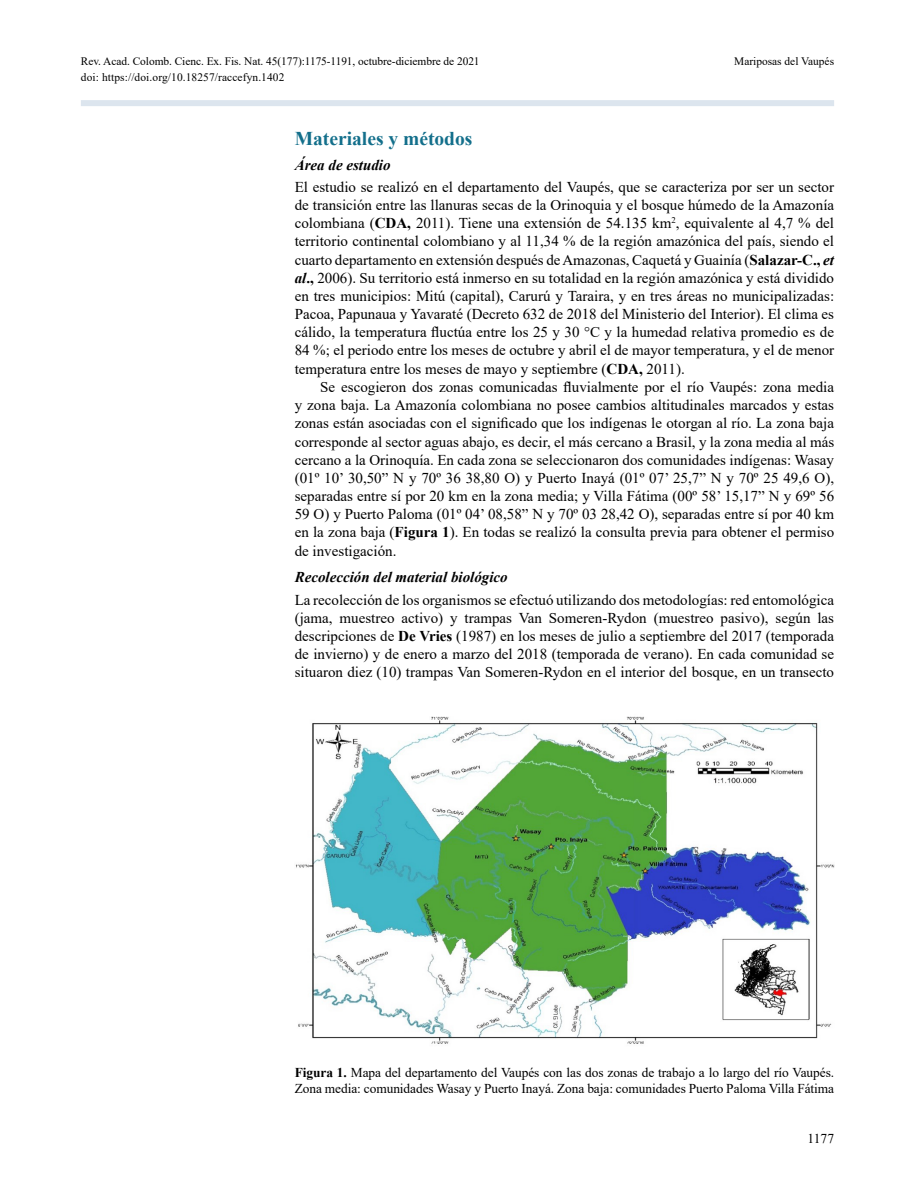
<style>
.page{position:relative;width:915px;height:1191px;background:#fff}
.page>*{position:absolute;margin:0;border:0;box-sizing:border-box;transform-origin:0 0}
.t1{font:700 19.5px "Times New Roman";color:#136f8b}
.t2{font:15px/18.1px "Times New Roman";color:#000;text-align:justify}
.t3{font:italic 700 15px "Times New Roman";color:#000}
.t4{font:13.5px/16.2px "Times New Roman";letter-spacing:-.005em;color:#000}
.t5{font:11.4px "Times New Roman";letter-spacing:-.005em;color:#000}
.s1{font-weight:700}
.s2{font-weight:700;font-style:italic}
</style>
<div class="page">
<div style="left:81px;top:100px;width:752px;height:6px;background:#dce5ee"></div>
<img style="left:295px;top:716px;width:538px;height:328px">
<p class="t5" style="left:81px;top:53px;width:400px">Rev. Acad. Colomb. Cienc. Ex. Fis. Nat. 45(177):1175-1191, octubre-diciembre de 2021</p>
<p class="t5" style="left:81px;top:69px;width:205px">doi: https://doi.org/10.18257/raccefyn.1402</p>
<p class="t5" style="left:734px;top:53px;width:101px">Mariposas del Vaupés</p>
<h1 class="t1" style="left:294px;top:124px;width:179px">Materiales y métodos</h1>
<p class="t3" style="left:294px;top:154px;width:97px">Área de estudio</p>
<p class="t2" style="left:294px;top:177px;width:541px">El estudio se realizó en el departamento del Vaupés, que se caracteriza por ser un sector de transición entre las llanuras secas de la Orinoquia y el bosque húmedo de la Amazonía colombiana (<span class="s1">CDA,</span> 2011). Tiene una extensión de 54.135 km<sup>2</sup>, equivalente al 4,7 % del territorio continental colombiano y al 11,34 % de la región amazónica del país, siendo el cuarto departamento en extensión después de Amazonas, Caquetá y Guainía (<span class="s1">Salazar-C.,</span> <span class="s2">et al</span><span class="s1">.,</span> 2006). Su territorio está inmerso en su totalidad en la región amazónica y está dividido en tres municipios: Mitú (capital), Carurú y Taraira, y en tres áreas no municipalizadas:<br>Pacoa, Papunaua y Yavaraté (Decreto 632 de 2018 del Ministerio del Interior). El clima es cálido, la temperatura fluctúa entre los 25 y 30 °C y la humedad relativa promedio es de 84 %; el periodo entre los meses de octubre y abril el de mayor temperatura, y el de menor temperatura entre los meses de mayo y septiembre (<span class="s1">CDA,</span> 2011).</p>
<p class="t2" style="left:294px;top:377px;width:540px;text-indent:26px">Se escogieron dos zonas comunicadas fluvialmente por el río Vaupés: zona media y zona baja. La Amazonía colombiana no posee cambios altitudinales marcados y estas zonas están asociadas con el significado que los indígenas le otorgan al río. La zona baja corresponde al sector aguas abajo, es decir, el más cercano a Brasil, y la zona media al más cercano a la Orinoquía. En cada zona se seleccionaron dos comunidades indígenas: Wasay (01º 10’ 30,50” N y 70º 36 38,80 O) y Puerto Inayá (01º 07’ 25,7” N y 70º 25 49,6 O), separadas entre sí por 20 km en la zona media; y Villa Fátima (00º 58’ 15,17” N y 69º 56<br>59 O) y Puerto Paloma (01º 04’ 08,58” N y 70º 03 28,42 O), separadas entre sí por 40 km en la zona baja (<span class="s1">Figura 1</span>). En todas se realizó la consulta previa para obtener el permiso de investigación.</p>
<p class="t3" style="left:294px;top:567px;width:214px">Recolección del material biológico</p>
<p class="t2" style="left:294px;top:590px;width:540px">La recolección de los organismos se efectuó utilizando dos metodologías: red entomológica (jama, muestreo activo) y trampas Van Someren-Rydon (muestreo pasivo), según las descripciones de <span class="s1">De Vries</span> (1987) en los meses de julio a septiembre del 2017 (temporada de invierno) y de enero a marzo del 2018 (temporada de verano). En cada comunidad se situaron diez (10) trampas Van Someren-Rydon en el interior del bosque, en un transecto</p>
<p class="t4" style="left:294px;top:1064px;width:541px"><span class="s1">Figura 1.</span> Mapa del departamento del Vaupés con las dos zonas de trabajo a lo largo del río Vaupés.<br>Zona media: comunidades Wasay y Puerto Inayá. Zona baja: comunidades Puerto Paloma Villa Fátima</p>
<p class="t4" style="left:807px;top:1129px;width:28px">1177</p>
</div>
